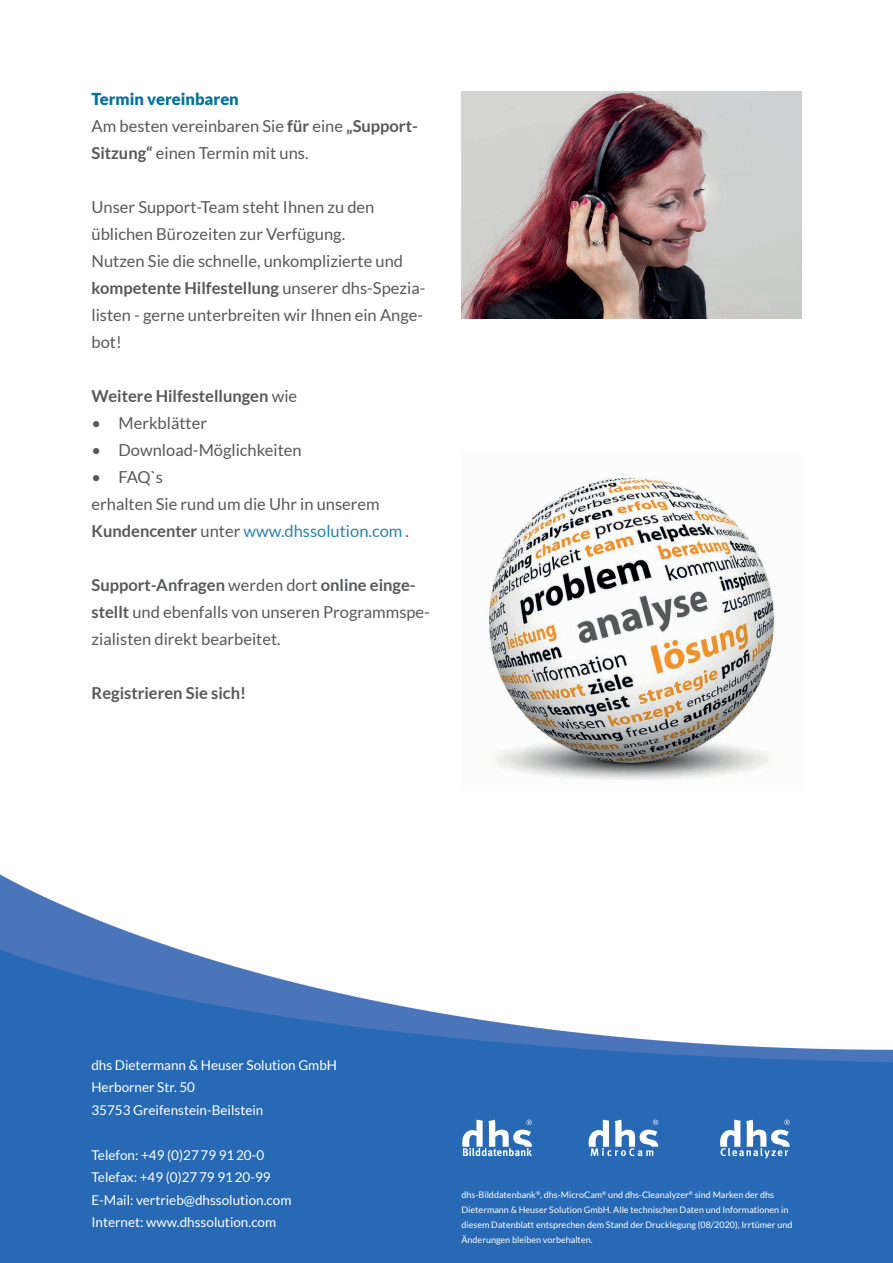
<style>
.page{position:relative;width:893px;height:1263px;background:#fff}
.page>*{position:absolute;margin:0;border:0;box-sizing:border-box;transform-origin:0 0}
.t1{font:16.5px/27px "Lato";color:#57585a}
.t2{font:700 16.5px "Lato";color:#57585a}
.t3{font:13.5px/22.5px "Lato";color:#fff}
.t4{font:9px/15px "Lato";color:#fff}
.s1{font-weight:900;color:#00719b}
.s2{font-weight:700}
.s3{font-weight:400}
.s4{color:#2c83aa}
</style>
<div class="page">
<img style="left:0;top:91px;width:893px;height:1172px">
<svg style="left:462px;top:1120px;width:70px;height:36px"></svg>
<svg style="left:720px;top:1120px;width:70px;height:38px"></svg>
<svg style="left:589px;top:1120px;width:69px;height:36px"></svg>
<img style="left:462px;top:92px;width:340px;height:226px">
<img style="left:462px;top:450px;width:340px;height:340px">
<p class="t1" style="left:92px;top:85px;width:328px"><span class="s1">Termin vereinbaren<br></span>Am besten vereinbaren Sie <span class="s2">für</span> eine <span class="s2">„Support-<br>Sitzung“</span> einen Termin mit uns.</p>
<p class="t1" style="left:92px;top:193px;width:335px">Unser Support-Team steht Ihnen zu den üblichen Bürozeiten zur Verfügung.<br>Nutzen Sie die schnelle, unkomplizierte und <span class="s2">kompetente Hilfestellung</span> unserer dhs-Spezia&shy;listen - gerne unterbreiten wir Ihnen ein Ange&shy;bot!</p>
<p class="t2" style="left:92px;top:386px;width:207px">Weitere Hilfestellungen <span class="s3">wie</span></p>
<p class="t1" style="left:92px;top:409px;width:117px">• Merkblätter</p>
<p class="t1" style="left:92px;top:436px;width:212px">• Download-Möglichkeiten</p>
<p class="t1" style="left:92px;top:463px;width:319px">• FAQ`s<br>erhalten Sie rund um die Uhr in unserem<br><span class="s2">Kundencenter</span> unter <span class="s4">www.dhssolution.com</span> .</p>
<p class="t1" style="left:92px;top:571px;width:340px"><span class="s2">Support-Anfragen</span> werden dort <span class="s2">online einge&shy;stellt</span> und ebenfalls von unseren Programmspe&shy;zialisten direkt bearbeitet.</p>
<p class="t2" style="left:92px;top:683px;width:156px">Registrieren Sie sich!</p>
<p class="t3" style="left:91px;top:1054px;width:247px">dhs Dietermann &amp; Heuser Solution GmbH<br>Herborner Str. 50<br>35753 Greifenstein-Beilstein</p>
<p class="t3" style="left:91px;top:1144px;width:202px">Telefon: +49 (0)2779 9120-0<br>Telefax: +49 (0)2779 9120-99<br>E-Mail: vertrieb@dhssolution.com<br>Internet: www.dhssolution.com</p>
<p class="t4" style="left:461px;top:1187px;width:332px">dhs-Bilddatenbank<sup>®</sup>, dhs-MicroCam<sup>®</sup> und dhs-Cleanalyzer<sup>®</sup> sind Marken der dhs Dietermann &amp; Heuser Solution GmbH. Alle technischen Daten und Informationen in diesem Datenblatt entsprechen dem Stand der Drucklegung (08/2020), Irrtümer und Änderungen bleiben vorbehalten.</p>
</div>
